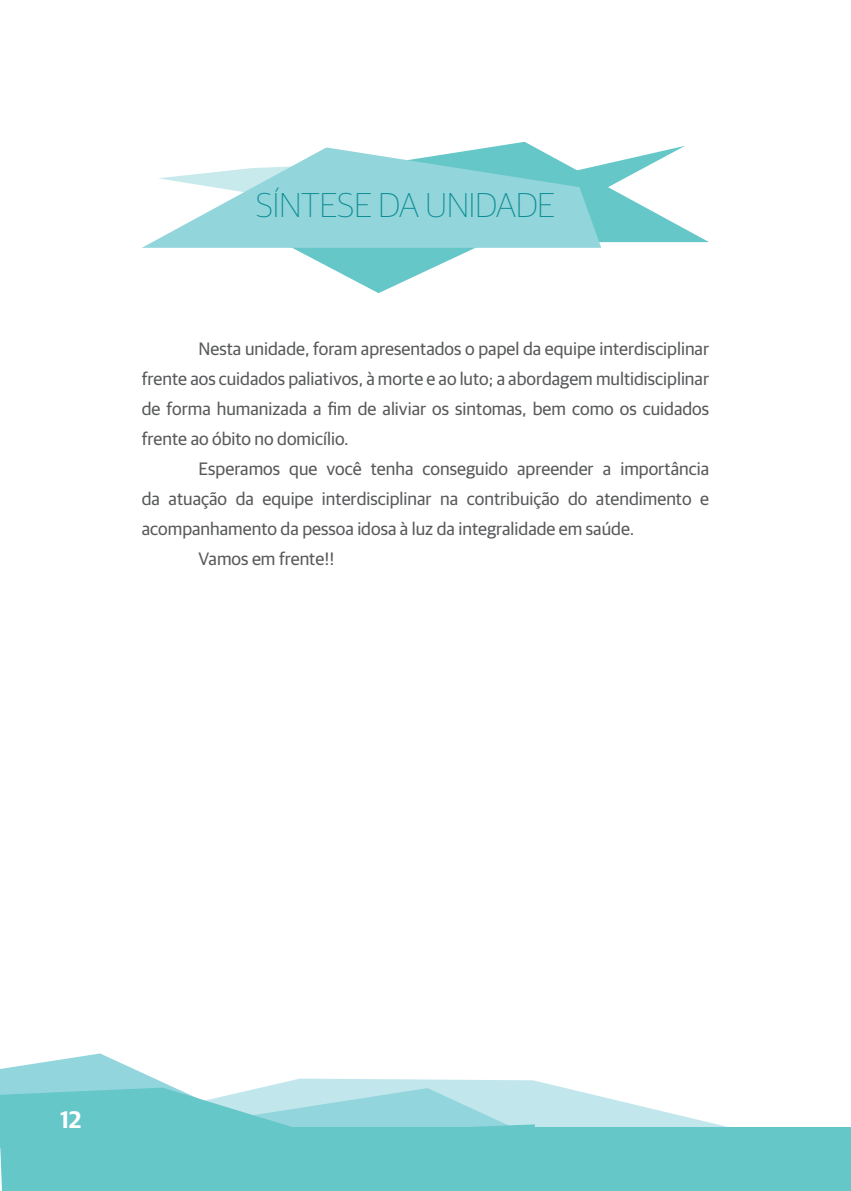
<style>
.page{position:relative;width:851px;height:1191px;background:#fff}
.page>*{position:absolute;margin:0;border:0;box-sizing:border-box;transform-origin:0 0}
.t1{font:100 34.6px "Guardian Sans";color:#0d8d94}
.t2{font:600 24px "Guardian Sans";color:#fff}
.t3{font:18px/30px "Guardian Sans";color:#58595b;text-align:justify}
</style>
<div class="page">
<svg style="left:538px;top:1081px;width:185px;height:45px"></svg>
<svg style="left:0;top:1053px;width:538px;height:138px"></svg>
<div style="left:260px;top:1126px;width:590px;height:65px;background:#65c7c8"></div>
<svg style="left:293px;top:242px;width:392px;height:51px"></svg>
<svg style="left:492px;top:142px;width:217px;height:100px"></svg>
<svg style="left:142px;top:147px;width:459px;height:101px;fill:#92d5db"></svg>
<h1 class="t1" style="left:256px;top:182px;width:300px">SÍNTESE DA UNIDADE</h1>
<p class="t3" style="left:142px;top:332px;width:569px;text-indent:57px">Nesta unidade, foram apresentados o papel da equipe interdisciplinar frente aos cuidados paliativos, à morte e ao luto; a abordagem multidisciplinar de forma humanizada a fim de aliviar os sintomas, bem como os cuidados frente ao óbito no domicílio.</p>
<p class="t3" style="left:198px;top:452px;width:512px">Esperamos que você tenha conseguido apreender a importância</p>
<p class="t3" style="left:142px;top:482px;width:568px">da atuação da equipe interdisciplinar na contribuição do atendimento e</p>
<p class="t3" style="left:142px;top:512px;width:494px">acompanhamento da pessoa idosa à luz da integralidade em saúde.</p>
<p class="t3" style="left:198px;top:542px;width:137px">Vamos em frente!!</p>
<h2 class="t2" style="left:60px;top:1101px;width:23px">12</h2>
</div>
